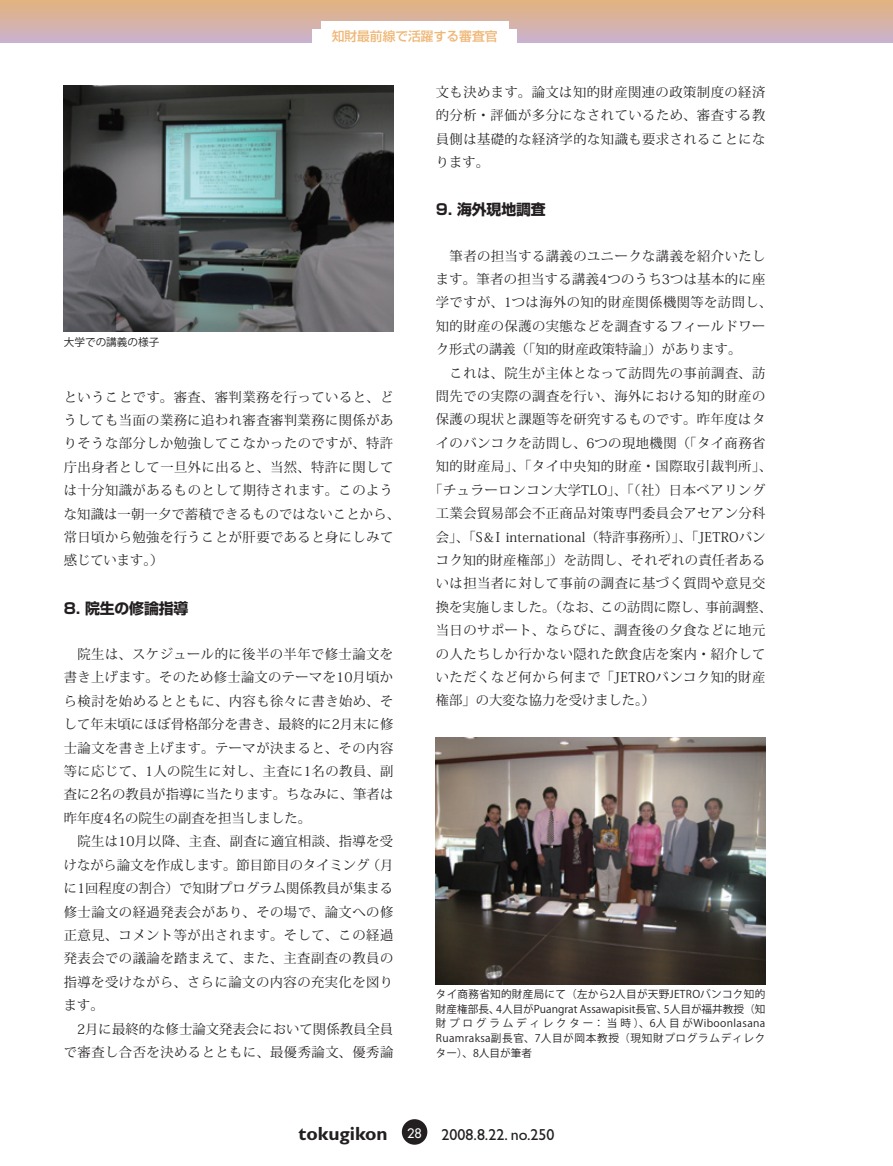
<style>
.page{position:relative;width:893px;height:1166px;background:#fff}
.page>*{position:absolute;margin:0;border:0;box-sizing:border-box;transform-origin:0 0}
.t1{font:15.9px "Gill Sans";color:#231f20}
.特集小見出し{font:700 14.85px "Shin Go Pro";letter-spacing:-.01em;color:#231f20}
.特集本文{font:13.35px/23.4px "Koz Min Pro";letter-spacing:.035em;color:#231f20;text-align:justify}
.特集本文-2{font:13.35px/23.4px "Koz Min Pro";letter-spacing:.01em;color:#231f20}
.特集本文-3{font:13.35px "Koz Min Pro";color:#231f20}
.特集本文-4{font:13.35px "Koz Min Pro";letter-spacing:.015em;color:#231f20}
.t2{font:500 12.75px "Shin Go Pro";color:#efb776}
.キャプション{font:10.65px/14.9px "Koz Go Pro";letter-spacing:.035em;color:#231f20;text-align:justify}
.キャプション-2{font:10.65px "Koz Go Pro";color:#231f20}
.s1{font-weight:700;font-size:19.2px}
.s2{font-family:"Futura";font-size:12.75px;color:#fff}
</style>
<div class="page">
<div style="left:402px;top:1118px;width:25px;height:26px;background:#231f20;border-radius:50%"></div>
<div style="left:0;top:0;width:893px;height:43px;background:linear-gradient(to bottom,#e3b37c,#cab2cf)"></div>
<div style="left:321px;top:21px;width:187px;height:22px;background:#fff"></div>
<div style="left:313px;top:30px;width:204px;height:17px;background:#fff"></div>
<img style="left:64px;top:85px;width:329px;height:247px">
<img style="left:436px;top:737px;width:329px;height:246px">
<p class="t2" style="left:332px;top:26px;width:167px">知財最前線で活躍する審査官</p>
<p class="キャプション-2" style="left:64px;top:334px;width:97px">大学での講義の様子</p>
<p class="特集本文" style="left:64px;top:384px;width:338px;text-align:left">ということです。審査、審判業務を行っていると、どうしても当面の業務に追われ審査審判業務に関係がありそうな部分しか勉強してこなかったのですが、特許庁出身者として一旦外に出ると、当然、特許に関しては十分知識があるものとして期待されます。このような知識は一朝一夕で蓄積できるものではないことから、常日頃から勉強を行うことが肝要であると身にしみて感じています。）</p>
<p class="特集小見出し" style="left:64px;top:596px;width:126px">8. 院生の修論指導</p>
<p class="特集本文" style="left:64px;top:641px;width:331px">　院生は、スケジュール的に後半の半年で修士論文を書き上げます。そのため修士論文のテーマを10月頃から検討を始めるとともに、内容も徐々に書き始め、そして年末頃にほぼ骨格部分を書き、最終的に2月末に修士論文を書き上げます。テーマが決まると、その内容等に応じて、1人の院生に対し、主査に1名の教員、副査に2名の教員が指導に当たります。ちなみに、筆者は昨年度4名の院生の副査を担当しました。</p>
<p class="特集本文" style="left:64px;top:829px;width:331px">　院生は10月以降、主査、副査に適宜相談、指導を受けながら論文を作成します。節目節目のタイミング（月に1回程度の割合）で知財プログラム関係教員が集まる修士論文の経過発表会があり、その場で、論文への修正意見、コメント等が出されます。そして、この経過発表会での議論を踏まえて、また、主査副査の教員の指導を受けながら、さらに論文の内容の充実化を図ります。</p>
<p class="特集本文-2" style="left:64px;top:1016px;width:331px">　2月に最終的な修士論文発表会において関係教員全員で審査し合否を決めるとともに、最優秀論文、優秀論</p>
<p class="特集本文" style="left:436px;top:80px;width:331px">文も決めます。論文は知的財産関連の政策制度の経済的分析・評価が多分になされているため、審査する教員側は基礎的な経済学的な知識も要求されることになります。</p>
<p class="特集小見出し" style="left:436px;top:198px;width:111px">9. 海外現地調査</p>
<p class="特集本文" style="left:436px;top:243px;width:338px;text-align:left">　筆者の担当する講義のユニークな講義を紹介いたします。筆者の担当する講義4つのうち3つは基本的に座学ですが、1つは海外の知的財産関係機関等を訪問し、知的財産の保護の実態などを調査するフィールドワーク形式の講義（「知的財産政策特論」）があります。</p>
<p class="特集本文" style="left:450px;top:360px;width:317px">これは、院生が主体となって訪問先の事前調査、訪</p>
<p class="特集本文" style="left:436px;top:384px;width:331px">問先での実際の調査を行い、海外における知的財産の</p>
<p class="特集本文" style="left:436px;top:407px;width:331px">保護の現状と課題等を研究するものです。昨年度はタ</p>
<p class="特集本文" style="left:436px;top:430px;width:331px">イのバンコクを訪問し、6つの現地機関（「タイ商務省</p>
<p class="特集本文" style="left:436px;top:454px;width:338px">知的財産局」、「タイ中央知的財産・国際取引裁判所」、</p>
<p class="特集本文" style="left:429px;top:477px;width:338px">「チュラーロンコン大学TLO」、「（社）日本ベアリング</p>
<p class="特集本文" style="left:436px;top:501px;width:331px">工業会貿易部会不正商品対策専門委員会アセアン分科</p>
<p class="特集本文" style="left:436px;top:524px;width:331px">会」、「S＆I international（特許事務所）」、「JETROバン</p>
<p class="特集本文-4" style="left:436px;top:550px;width:331px">コク知的財産権部」）を訪問し、それぞれの責任者ある</p>
<p class="特集本文" style="left:436px;top:571px;width:331px">いは担当者に対して事前の調査に基づく質問や意見交</p>
<p class="特集本文-3" style="left:436px;top:597px;width:338px">換を実施しました。（なお、この訪問に際し、事前調整、</p>
<p class="特集本文" style="left:436px;top:618px;width:331px">当日のサポート、ならびに、調査後の夕食などに地元</p>
<p class="特集本文" style="left:436px;top:641px;width:331px">の人たちしか行かない隠れた飲食店を案内・紹介して</p>
<p class="特集本文" style="left:436px;top:664px;width:331px">いただくなど何から何まで「JETROバンコク知的財産</p>
<p class="特集本文-3" style="left:436px;top:690px;width:221px">権部」の大変な協力を受けました。）</p>
<p class="キャプション" style="left:436px;top:986px;width:331px">タイ商務省知的財産局にて（左から2人目が天野JETROバンコク知的財産権部長、4人目がPuangrat Assawapisit長官、5人目が福井教授（知財プログラムディレクター：当時）、6人目がWiboonlasana Ruamraksa副長官、7人目が岡本教授（現知財プログラムディレクター）、8人目が筆者</p>
<p class="t1" style="left:299px;top:1124px;width:257px"><span class="s1">tokugikon</span> <span class="s2">28</span> 2008.8.22. no.250</p>
</div>
